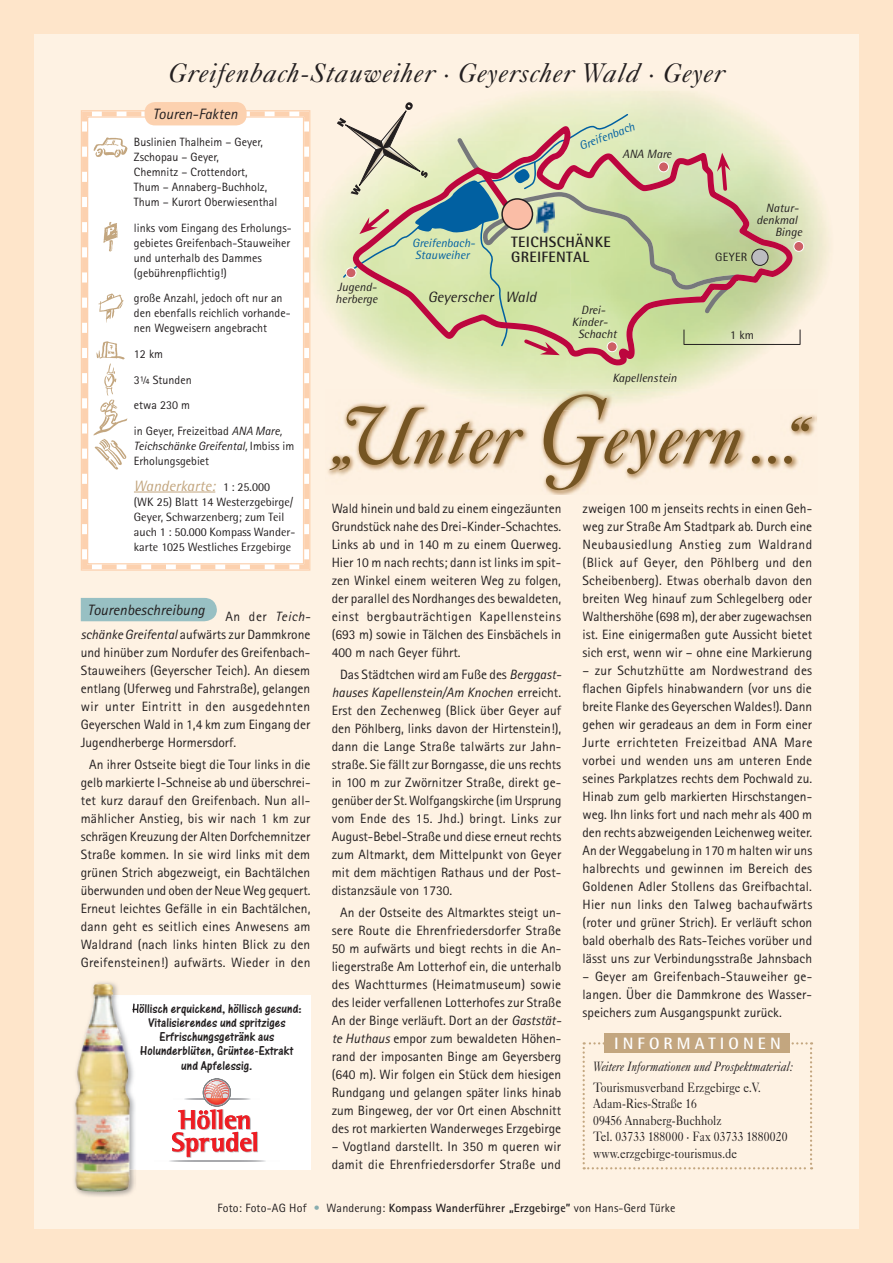
<style>
.page{position:relative;width:893px;height:1263px;background:#fee5ca}
.page>*{position:absolute;margin:0;border:0;box-sizing:border-box;transform-origin:0 0}
.t1{font:78px "Caslon Italic With Swashes Plain";letter-spacing:.025em;color:#755523}
.t2{font:italic 27px "Caslon Five Forty";letter-spacing:.035em;color:#231f20}
.t3{font:700 16.5px "Rotis Semi Sans";letter-spacing:.25em;color:#fff}
.t4{font:italic 15px "Rotis Sans Serif";color:#231f20}
.t5{font:700 15px/15px "Rotis Semi Sans";letter-spacing:.025em;color:#231f20}
.t6{font:italic 15px "Rotis Semi Sans";color:#c3a67f}
.t7{font:italic 15px "Rotis Semi Sans";color:#231f20}
.t8{font:13.5px/18px "Rotis Sans Serif";color:#231f20;text-align:justify}
.t9{font:13.5px/16.5px "Caslon Five Forty";color:#231f20;scale:.85 1}
.t10{font:13.5px/14.2px "One Stroke Script Plain";letter-spacing:.005em;color:#231f20;text-align:center}
.t11{font:italic 13.5px "Caslon Five Forty";color:#231f20;scale:.85 1}
.t12{font:12px/15px "Rotis Sans Serif";color:#231f20}
.t13{font:12px/15px "Rotis Semi Sans";color:#231f20}
.t14{font:italic 12px/12px "Rotis Semi Sans";color:#231f20}
.t15{font:italic 12px/15px "Rotis Sans Serif";color:#231f20}
.t16{font:italic 12px/12px "Rotis Semi Sans";color:#0160a1}
.s1{font-style:italic}
.s2{font-style:normal}
.s3{font-style:normal;font-size:12px;color:#231f20}
.s4{font-size:84px}
.s5{font-size:102px}
.s6{color:#88adaf}
.s7{font-weight:700}
</style>
<div class="page">
<div style="left:34px;top:34px;width:825px;height:1195px;background:#fef2e3"></div>
<svg style="left:365px;top:126px;width:427px;height:239px;background:#d9d4b1"></svg>
<svg style="left:800px;top:330px;width:1px;height:14px"></svg>
<hr style="left:684px;top:344px;width:116px;height:1px;background:#231f20">
<div style="left:794px;top:241px;width:10px;height:10px;background:#cd5f65;border-radius:50%"></div>
<div style="left:793px;top:241px;width:11px;height:11px;border:1px solid #fff;border-radius:50%"></div>
<svg style="left:337px;top:102px;width:403px;height:254px;background:#cdcda9"></svg>
<svg style="left:583px;top:1042px;width:229px;height:127px"></svg>
<div style="left:605px;top:1034px;width:185px;height:19px;background:#c3a67f"></div>
<div style="left:98px;top:995px;width:212px;height:174px;background:#fff"></div>
<svg style="left:169px;top:1160px;width:97px;height:2px"></svg>
<svg style="left:172px;top:1079px;width:86px;height:78px"></svg>
<img style="left:74px;top:982px;width:62px;height:215px">
<img style="left:106px;top:995px;width:30px;height:174px">
<svg style="left:132px;top:1003px;width:4px;height:12px"></svg>
<img style="left:75px;top:984px;width:31px;height:208px">
<div style="left:81px;top:598px;width:136px;height:23px;background:#98c0c3"></div>
<svg style="left:80px;top:110px;width:232px;height:461px;background:#fefbf8"></svg>
<div style="left:145px;top:102px;width:102px;height:23px;background:#fcd1af;border-radius:10px"></div>
<hr style="left:134px;top:492px;width:81px;height:1px;background:#c3a67f">
<img style="left:99px;top:294px;width:25px;height:29px">
<img style="left:97px;top:342px;width:27px;height:18px">
<img style="left:94px;top:136px;width:33px;height:21px">
<img style="left:103px;top:222px;width:15px;height:29px">
<img style="left:104px;top:364px;width:13px;height:31px">
<img style="left:94px;top:400px;width:33px;height:35px">
<img style="left:94px;top:439px;width:33px;height:30px">
<img style="left:328px;top:403px;width:489px;height:92px">
<img style="left:423px;top:389px;width:281px;height:21px">
<h2 class="t2" style="left:169px;top:57px;width:557px">Greifenbach-Stauweiher · Geyerscher Wald · Geyer</h2>
<p class="t4" style="left:153px;top:105px;width:86px">Touren-Fakten</p>
<p class="t12" style="left:134px;top:134px;width:145px">Buslinien Thalheim – Geyer,<br>Zschopau – Geyer,<br>Chemnitz – Crottendort,<br>Thum – Annaberg-Buchholz,<br>Thum – Kurort Oberwiesenthal</p>
<p class="t12" style="left:134px;top:220px;width:159px">links vom Eingang des Erholungs&shy;gebietes Greifenbach-Stauweiher und unterhalb des Dammes (gebührenpflichtig!)</p>
<p class="t12" style="left:134px;top:291px;width:158px">große Anzahl, jedoch oft nur an den ebenfalls reichlich vorhande&shy;nen Wegweisern angebracht</p>
<p class="t12" style="left:134px;top:341px;width:150px;line-height:25.7px">12 km<br>3¼ Stunden<br>etwa 230 m<br>in Geyer, Freizeitbad <span class="s1">ANA Mare,</span></p>
<p class="t15" style="left:134px;top:438px;width:162px">Teichschänke Greifental, <span class="s2">Imbiss im<br>Erholungsgebiet</span></p>
<p class="t6" style="left:134px;top:476px;width:138px">Wanderkarte: <span class="s3">1 : 25.000</span></p>
<p class="t13" style="left:134px;top:494px;width:163px">(WK 25) Blatt 14 Westerzgebirge/<br>Geyer, Schwarzenberg; zum Teil auch 1 : 50.000 Kompass Wander&shy;karte 1025 Westliches Erzgebirge</p>
<p class="t4" style="left:88px;top:601px;width:119px">Tourenbeschreibung</p>
<p class="t8" style="left:81px;top:607px;width:231px;text-indent:145px">An der <span class="s1">Teich&shy;schänke Greifental</span> aufwärts zur Dammkrone und hinüber zum Nordufer des Greifenbach-Stauweihers (Geyerscher Teich). An diesem entlang (Uferweg und Fahrstraße), gelangen wir unter Eintritt in den ausgedehnten Geyerschen Wald in 1,4 km zum Eingang der Jugendherberge Hormersdorf.</p>
<p class="t8" style="left:81px;top:755px;width:231px;text-indent:9px">An ihrer Ostseite biegt die Tour links in die gelb markierte I-Schneise ab und überschrei&shy;tet kurz darauf den Greifenbach. Nun all&shy;mählicher Anstieg, bis wir nach 1 km zur schrägen Kreuzung der Alten Dorfchemnitzer Straße kommen. In sie wird links mit dem grünen Strich abgezweigt, ein Bachtälchen überwunden und oben der Neue Weg gequert.<br>Erneut leichtes Gefälle in ein Bachtälchen, dann geht es seitlich eines Anwesens am Waldrand (nach links hinten Blick zu den Greifensteinen!) aufwärts. Wieder in den</p>
<p class="t10" style="left:132px;top:1001px;width:171px">Höllisch erquickend, höllisch gesund:<br>Vitalisierendes und spritziges<br>Erfrischungsgetränk aus<br>Holunder blüten, Grüntee-Extrakt und Apfelessig.</p>
<p class="t14" style="left:335px;top:280px;width:43px">Jugend&shy;herberge</p>
<p class="t16" style="left:412px;top:237px;width:65px">Greifenbach-<br>Stauweiher</p>
<p class="t16" style="left:578px;top:141px;width:60px;rotate:-21deg">Greifenbach</p>
<p class="t14" style="left:622px;top:148px;width:51px">ANA Mare</p>
<p class="t5" style="left:511px;top:234px;width:101px">TEICHSCHÄNKE<br>GREIFENTAL</p>
<p class="t7" style="left:428px;top:288px;width:110px">Geyerscher Wald</p>
<p class="t14" style="left:581px;top:303px;width:26px">Drei-</p>
<p class="t14" style="left:572px;top:315px;width:37px">Kinder-</p>
<p class="t14" style="left:578px;top:327px;width:40px">Schacht</p>
<p class="t14" style="left:612px;top:372px;width:66px">Kapellenstein</p>
<p class="t13" style="left:715px;top:250px;width:34px">GEYER</p>
<p class="t14" style="left:766px;top:201px;width:34px">Natur-</p>
<p class="t14" style="left:756px;top:213px;width:42px">denkmal</p>
<p class="t14" style="left:775px;top:225px;width:28px">Binge</p>
<p class="t13" style="left:730px;top:327px;width:25px">1 km</p>
<h1 class="t1" style="left:333px;top:391px;width:473px"><span class="s4">„&lt;</span>nter <span class="s5">π</span>eyern ...<span class="s4">“</span></h1>
<p class="t8" style="left:332px;top:499px;width:231px">Wald hinein und bald zu einem eingezäunten Grundstück nahe des Drei-Kinder-Schachtes.<br>Links ab und in 140 m zu einem Querweg.<br>Hier 10 m nach rechts; dann ist links im spit&shy;zen Winkel einem weiteren Weg zu folgen, der parallel des Nordhanges des bewaldeten, einst bergbauträchtigen Kapellensteins (693 m) sowie in Tälchen des Einsbächels in 400 m nach Geyer führt.</p>
<p class="t8" style="left:332px;top:665px;width:231px;text-indent:9px">Das Städtchen wird am Fuße des <span class="s1">Berggast&shy;hauses Kapellenstein/Am Knochen</span> erreicht.<br>Erst den Zechenweg (Blick über Geyer auf den Pöhlberg, links davon der Hirtenstein!), dann die Lange Straße talwärts zur Jahn&shy;straße. Sie fällt zur Borngasse, die uns rechts in 100 m zur Zwörnitzer Straße, direkt ge&shy;genüber der St. Wolfgangskirche (im Ursprung vom Ende des 15. Jhd.) bringt. Links zur August-Bebel-Straße und diese erneut rechts zum Altmarkt, dem Mittelpunkt von Geyer mit dem mächtigen Rathaus und der Post&shy;distanzsäule von 1730.</p>
<p class="t8" style="left:332px;top:904px;width:231px;text-indent:9px">An der Ostseite des Altmarktes steigt un&shy;sere Route die Ehrenfriedersdorfer Straße 50 m aufwärts und biegt rechts in die An&shy;liegerstraße Am Lotterhof ein, die unterhalb des Wachtturmes (Heimatmuseum) sowie des leider verfallenen Lotterhofes zur Straße An der Binge verläuft. Dort an der <span class="s1">Gaststät&shy;te Huthaus</span> empor zum bewaldeten Höhen&shy;rand der imposanten Binge am Geyersberg (640 m). Wir folgen ein Stück dem hiesigen Rundgang und gelangen später links hinab zum Bingeweg, der vor Ort einen Abschnitt des rot markierten Wanderweges Erzgebirge</p>
<p class="t8" style="left:332px;top:1138px;width:231px">– Vogtland darstellt. In 350 m queren wir damit die Ehrenfriedersdorfer Straße und</p>
<p class="t8" style="left:583px;top:499px;width:231px">zweigen 100 m jenseits rechts in einen Geh&shy;weg zur Straße Am Stadtpark ab. Durch eine Neubausiedlung Anstieg zum Waldrand (Blick auf Geyer, den Pöhlberg und den Scheibenberg). Etwas oberhalb davon den breiten Weg hinauf zum Schlegelberg oder Walthershöhe (698 m), der aber zugewachsen ist. Eine einigermaßen gute Aussicht bietet sich erst, wenn wir – ohne eine Markierung</p>
<p class="t8" style="left:583px;top:661px;width:231px">– zur Schutzhütte am Nordwestrand des flachen Gipfels hinabwandern (vor uns die breite Flanke des Geyerschen Waldes!). Dann gehen wir geradeaus an dem in Form einer Jurte errichteten Freizeitbad ANA Mare vorbei und wenden uns am unteren Ende seines Parkplatzes rechts dem Pochwald zu.<br>Hinab zum gelb markierten Hirschstangen&shy;weg. Ihn links fort und nach mehr als 400 m den rechts abzweigenden Leichenweg weiter.<br>An der Weggabelung in 170 m halten wir uns halbrechts und gewinnen im Bereich des Goldenen Adler Stollens das Greifbachtal.<br>Hier nun links den Talweg bachaufwärts (roter und grüner Strich). Er verläuft schon bald oberhalb des Rats-Teiches vorüber und lässt uns zur Verbindungsstraße Jahnsbach</p>
<p class="t8" style="left:583px;top:967px;width:231px">– Geyer am Greifenbach-Stauweiher ge&shy;langen. Über die Dammkrone des Wasser&shy;speichers zum Ausgangspunkt zurück.</p>
<p class="t3" style="left:614px;top:1033px;width:168px">INFORMATIONEN</p>
<p class="t11" style="left:593px;top:1058px;width:236px">Weitere Informationen und Prospektmaterial:</p>
<p class="t9" style="left:593px;top:1079px;width:230px">Tourismusverband Erzgebirge e.V.<br>Adam-Ries-Straße 16<br>09456 Annaberg-Buchholz<br>Tel. 03733 188000 · Fax 03733 1880020 www.erzgebirge-tourismus.de</p>
<p class="t12" style="left:217px;top:1200px;width:460px">Foto: Foto-AG Hof <span class="s6">•</span> Wanderung: <span class="s7">Kompass Wanderführer „Erzgebirge”</span> von Hans-Gerd Türke</p>
</div>
